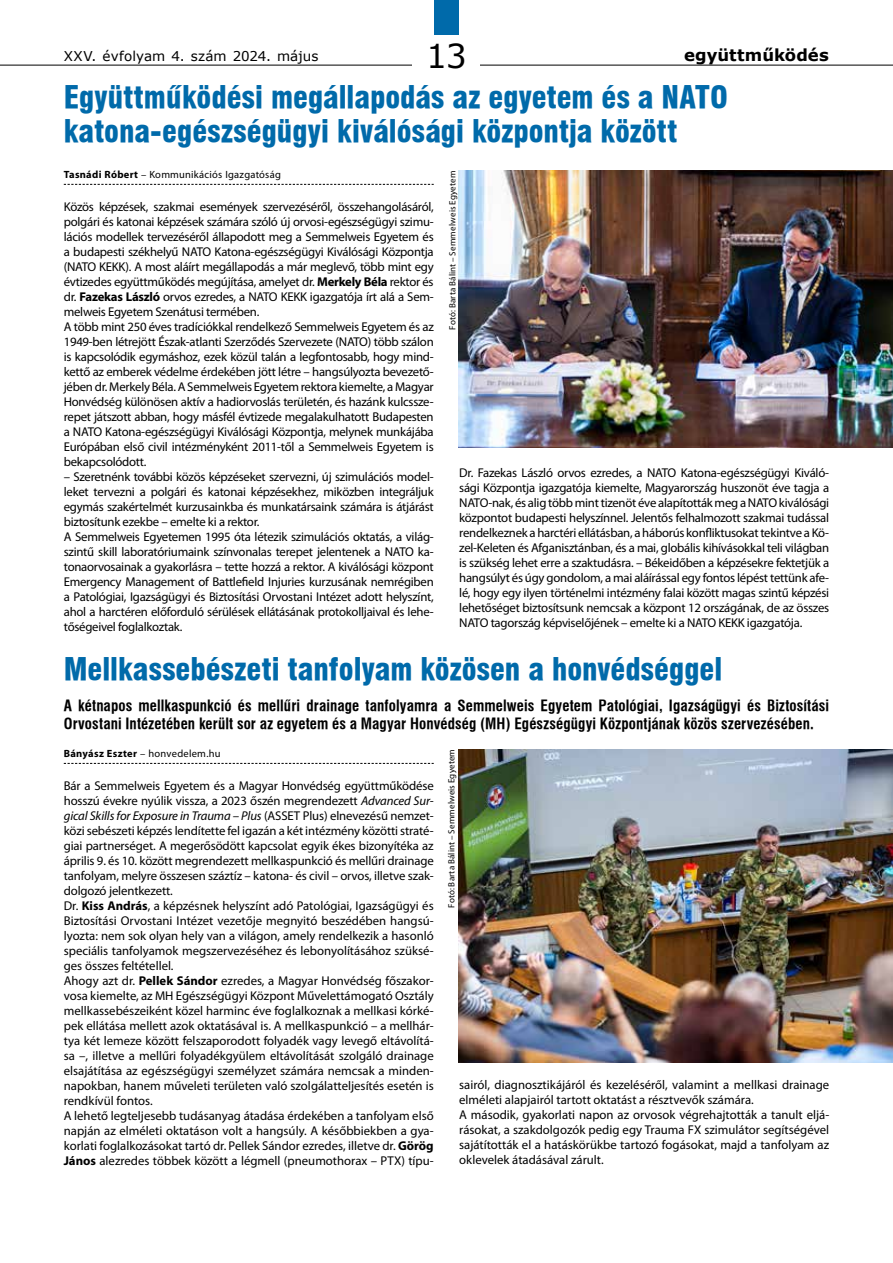
<style>
.page{position:relative;width:893px;height:1263px;background:#fff}
.page>*{position:absolute;margin:0;border:0;box-sizing:border-box;transform-origin:0 0}
.t1{font:33px "Verdana";color:#000}
.t2{font:30px/34.5px "Swiss 721 Blk Cn PFL";color:#006aaa}
.t3{font:700 16.5px "Verdana";color:#000}
.t4{font:700 15px/18px "Swiss 721 Cn PFL";letter-spacing:.01em;color:#000}
.t5{font:13.5px "Verdana";color:#000}
.t6{font:12.75px/15px "Myriad Pro";letter-spacing:-.015em;color:#000}
.t7{font:10.5px "Myriad Pro";letter-spacing:.02em;color:#000}
.t8{font:9px "Myriad Pro";letter-spacing:.015em;color:#000}
.s1{font-weight:700}
.s2{font-style:italic}
</style>
<div class="page">
<hr style="left:0;top:65px;width:893px;height:1px;background:#000">
<div style="left:413px;top:32px;width:67px;height:45px;background:#fff"></div>
<div style="left:434px;top:0;width:24px;height:34px;background:#006aaa"></div>
<svg style="left:64px;top:184px;width:370px;height:1px"></svg>
<svg style="left:64px;top:763px;width:370px;height:1px"></svg>
<img style="left:458px;top:171px;width:435px;height:277px">
<img style="left:458px;top:749px;width:435px;height:313px">
<p class="t5" style="left:64px;top:47px;width:256px">XXV. évfolyam 4. szám 2024. május</p>
<h1 class="t1" style="left:426px;top:35px;width:42px">13</h1>
<p class="t3" style="left:684px;top:44px;width:146px">együttműködés</p>
<h2 class="t2" style="left:64px;top:79px;width:666px">Együttműködési megállapodás az egyetem és a NATO katona-egészségügyi kiválósági központja között</h2>
<p class="t7" style="left:64px;top:168px;width:219px"><span class="s1">Tasnádi Róbert</span> – Kommunikációs Igazgatóság</p>
<p class="t6" style="left:64px;top:199px;width:371px">Közös képzések, szakmai események szervezéséről, összehangolásáról, polgári és katonai képzések számára szóló új orvosi-egészségügyi szimu&shy;lációs modellek tervezéséről állapodott meg a Semmelweis Egyetem és a budapesti székhelyű NATO Katona-egészségügyi Kiválósági Központja (NATO KEKK). A most aláírt megállapodás a már meglevő, több mint egy évtizedes együttműködés megújítása, amelyet dr. <span class="s1">Merkely Béla</span> rektor és dr. <span class="s1">Fazekas László</span> orvos ezredes, a NATO KEKK igazgatója írt alá a Sem&shy;melweis Egyetem Szenátusi termében.<br>A több mint 250 éves tradíciókkal rendelkező Semmelweis Egyetem és az 1949-ben létrejött Észak-atlanti Szerződés Szervezete (NATO) több szálon is kapcsolódik egymáshoz, ezek közül talán a legfontosabb, hogy mind&shy;kettő az emberek védelme érdekében jött létre – hangsúlyozta bevezető&shy;jében dr. Merkely Béla. A Semmelweis Egyetem rektora kiemelte, a Magyar Honvédség különösen aktív a hadiorvoslás területén, és hazánk kulcssze&shy;repet játszott abban, hogy másfél évtizede megalakulhatott Budapesten a NATO Katona-egészségügyi Kiválósági Központja, melynek munkájába Európában első civil intézményként 2011-től a Semmelweis Egyetem is bekapcsolódott.</p>
<p class="t6" style="left:64px;top:469px;width:371px">– Szeretnénk további közös képzéseket szervezni, új szimulációs model&shy;leket tervezni a polgári és katonai képzésekhez, miközben integráljuk egymás szakértelmét kurzusainkba és munkatársaink számára is átjárást biztosítunk ezekbe – emelte ki a rektor.<br>A Semmelweis Egyetemen 1995 óta létezik szimulációs oktatás, a világ&shy;szintű skill laboratóriumaink színvonalas terepet jelentenek a NATO ka&shy;tonaorvosainak a gyakorlásra – tette hozzá a rektor. A kiválósági központ Emergency Management of Battlefield Injuries kurzusának nemrégiben a Patológiai, Igazságügyi és Biztosítási Orvostani Intézet adott helyszínt, ahol a harctéren előforduló sérülések ellátásának protokolljaival és lehe&shy;tőségeivel foglalkoztak.</p>
<p class="t6" style="left:459px;top:465px;width:371px;text-align:justify">Dr. Fazekas László orvos ezredes, a NATO Katona-egészségügyi Kiváló&shy;sági Központja igazgatója kiemelte, Magyarország huszonöt éve tagja a NATO-nak, és alig több mint tizenöt éve alapították meg a NATO kiválósági központot budapesti helyszínnel. Jelentős felhalmozott szakmai tudással rendelkeznek a harctéri ellátásban, a háborús konfliktusokat tekintve a Kö&shy;zel-Keleten és Afganisztánban, és a mai, globális kihívásokkal teli világban is szükség lehet erre a szaktudásra. – Békeidőben a képzésekre fektetjük a hangsúlyt és úgy gondolom, a mai aláírással egy fontos lépést tettünk afe&shy;lé, hogy egy ilyen történelmi intézmény falai között magas szintű képzési lehetőséget biztosítsunk nemcsak a központ 12 országának, de az összes NATO tagország képviselőjének – emelte ki a NATO KEKK igazgatója.</p>
<p class="t8" style="left:447px;top:330px;width:160px;rotate:-90deg">Fotó: Barta Bálint – Semmelweis Egyetem</p>
<h2 class="t2" style="left:64px;top:651px;width:660px">Mellkassebészeti tanfolyam közösen a honvédséggel</h2>
<p class="t4" style="left:64px;top:696px;width:767px">A kétnapos mellkaspunkció és mellűri drainage tanfolyamra a Semmelweis Egyetem Patológiai, Igazságügyi és Biztosítási<br>Orvostani Intézetében került sor az egyetem és a Magyar Honvédség (MH) Egészségügyi Központjának közös szervezésében.</p>
<p class="t7" style="left:64px;top:747px;width:158px"><span class="s1">Bányász Eszter</span> – honvedelem.hu</p>
<p class="t6" style="left:64px;top:778px;width:371px">Bár a Semmelweis Egyetem és a Magyar Honvédség együttműködése hosszú évekre nyúlik vissza, a 2023 őszén megrendezett <span class="s2">Advanced Sur&shy;gical Skills for Exposure in Trauma – Plus</span> (ASSET Plus) elnevezésű nemzet&shy;közi sebészeti képzés lendítette fel igazán a két intézmény közötti straté&shy;giai partnerséget. A megerősödött kapcsolat egyik ékes bizonyítéka az április 9. és 10. között megrendezett mellkaspunkció és mellűri drainage tanfolyam, melyre összesen száztíz – katona- és civil – orvos, illetve szak&shy;dolgozó jelentkezett.<br>Dr. <span class="s1">Kiss András</span>, a képzésnek helyszínt adó Patológiai, Igazságügyi és Biztosítási Orvostani Intézet vezetője megnyitó beszédében hangsú&shy;lyozta: nem sok olyan hely van a világon, amely rendelkezik a hasonló speciális tanfolyamok megszervezéséhez és lebonyolításához szüksé&shy;ges összes feltétellel.<br>Ahogy azt dr. <span class="s1">Pellek Sándor</span> ezredes, a Magyar Honvédség főszakor&shy;vosa kiemelte, az MH Egészségügyi Központ Művelettámogató Osztály mellkassebészeiként közel harminc éve foglalkoznak a mellkasi kórké&shy;pek ellátása mellett azok oktatásával is. A mellkaspunkció – a mellhár&shy;tya két lemeze között felszaporodott folyadék vagy levegő eltávolítá&shy;sa –, illetve a mellűri folyadékgyülem eltávolítását szolgáló drainage elsajátítása az egészségügyi személyzet számára nemcsak a minden&shy;napokban, hanem műveleti területen való szolgálatteljesítés esetén is rendkívül fontos.<br>A lehető legteljesebb tudásanyag átadása érdekében a tanfolyam első napján az elméleti oktatáson volt a hangsúly. A későbbiekben a gya&shy;korlati foglalkozásokat tartó dr. Pellek Sándor ezredes, illetve dr. <span class="s1">Görög János</span> alezredes többek között a légmell (pneumothorax – PTX) típu-</p>
<p class="t8" style="left:446px;top:908px;width:160px;rotate:-90deg">Fotó: Barta Bálint – Semmelweis Egyetem</p>
<p class="t6" style="left:459px;top:1077px;width:371px">sairól, diagnosztikájáról és kezeléséről, valamint a mellkasi drainage elméleti alapjairól tartott oktatást a résztvevők számára.<br>A második, gyakorlati napon az orvosok végrehajtották a tanult eljá&shy;rásokat, a szakdolgozók pedig egy Trauma FX szimulátor segítségével sajátították el a hatáskörükbe tartozó fogásokat, majd a tanfolyam az oklevelek átadásával zárult.</p>
</div>
